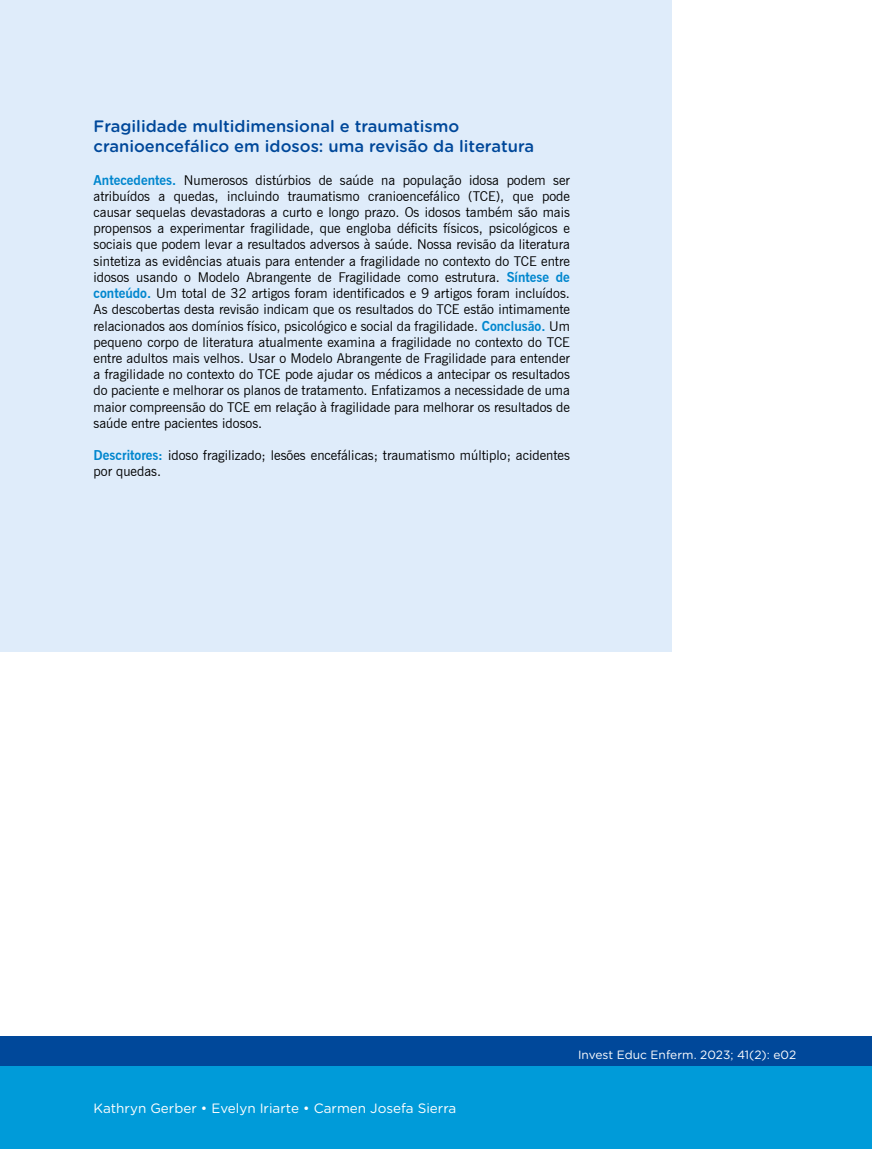
<style>
.page{position:relative;width:872px;height:1149px;background:#fff}
.page>*{position:absolute;margin:0;border:0;box-sizing:border-box;transform-origin:0 0}
.t1{font:500 16.5px/19.8px "Gotham Rounded";color:#00489a}
.t2{font:13.5px/16.2px "News Gothic BT";color:#000;text-align:justify}
.t3{font:13.5px "Gotham Rounded";color:#fff}
.t4{font:12px "Gotham Rounded";color:#fff}
.s1{font-weight:700;color:#0086ce}
</style>
<div class="page">
<div style="left:0;top:1035px;width:872px;height:113px;background:#00489a"></div>
<div style="left:0;top:1065px;width:872px;height:83px;background:#009bd9"></div>
<div style="left:0;top:0;width:671px;height:651px;background:#dfecfa"></div>
<p class="t1" style="left:94px;top:116px;width:442px">Fragilidade multidimensional e traumatismo cranioencefálico em idosos: uma revisão da literatura</p>
<p class="t2" style="left:94px;top:171px;width:478px"><span class="s1">Antecedentes.</span> Numerosos distúrbios de saúde na população idosa podem ser atribuídos a quedas, incluindo traumatismo cranioencefálico (TCE), que pode causar sequelas devastadoras a curto e longo prazo. Os idosos também são mais propensos a experimentar fragilidade, que engloba déficits físicos, psicológicos e sociais que podem levar a resultados adversos à saúde. Nossa revisão da literatura sintetiza as evidências atuais para entender a fragilidade no contexto do TCE entre idosos usando o Modelo Abrangente de Fragilidade como estrutura. <span class="s1">Síntese de conteúdo.</span> Um total de 32 artigos foram identificados e 9 artigos foram incluídos.<br>As descobertas desta revisão indicam que os resultados do TCE estão intimamente relacionados aos domínios físico, psicológico e social da fragilidade. <span class="s1">Conclusão.</span> Um pequeno corpo de literatura atualmente examina a fragilidade no contexto do TCE entre adultos mais velhos. Usar o Modelo Abrangente de Fragilidade para entender a fragilidade no contexto do TCE pode ajudar os médicos a antecipar os resultados do paciente e melhorar os planos de tratamento. Enfatizamos a necessidade de uma maior compreensão do TCE em relação à fragilidade para melhorar os resultados de saúde entre pacientes idosos.</p>
<p class="t2" style="left:94px;top:447px;width:478px"><span class="s1">Descritores:</span> idoso fragilizado; lesões encefálicas; traumatismo múltiplo; acidentes por quedas.</p>
<p class="t3" style="left:94px;top:1098px;width:364px">Kathryn Gerber • Evelyn Iriarte • Carmen Josefa Sierra</p>
<p class="t4" style="left:578px;top:1045px;width:220px">Invest Educ Enferm. 2023; 41(2): e02</p>
</div>
